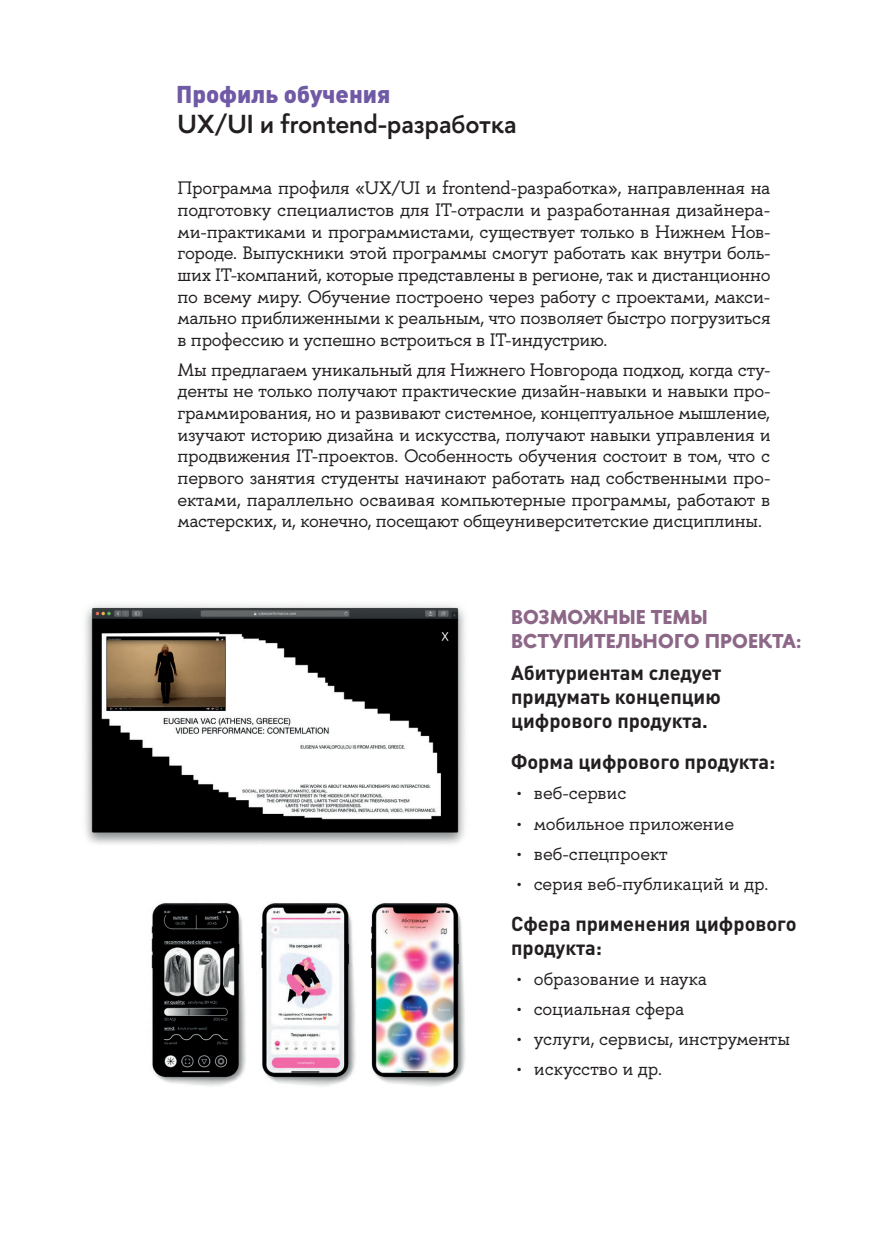
<style>
.page{position:relative;width:896px;height:1248px;background:#fff}
.page>*{position:absolute;margin:0;border:0;box-sizing:border-box;transform-origin:0 0}
.t1{font:600 26px "HSE Sans";color:#231f20}
.t2{font:900 24px "DIN Pro";color:#7059a5}
.t3{font:700 20px/24px "DIN Pro";color:#231f20;text-align:justify}
.t4{font:700 20px/24px "HSE Sans";color:#8d6787}
.t5{font:18px/21.6px "HSE Slab";letter-spacing:-.01em;color:#231f20;text-align:justify}
</style>
<div class="page">
<img style="left:151px;top:903px;width:315px;height:184px">
<img style="left:85px;top:604px;width:380px;height:240px">
<h2 class="t2" style="left:176px;top:74px;width:216px">Профиль обучения</h2>
<h1 class="t1" style="left:177px;top:107px;width:341px">UX/UI и frontend-разработка</h1>
<p class="t5" style="left:177px;top:178px;width:594px">Программа профиля «UX/UI и frontend-разработка», направленная на подготовку специалистов для IT-отрасли и разработанная дизайнера&shy;ми-практиками и программистами, существует только в Нижнем Нов&shy;городе. Выпускники этой программы смогут работать как внутри боль&shy;ших IT-компаний, которые представлены в регионе, так и дистанционно по всему миру. Обучение построено через работу с проектами, макси&shy;мально приближенными к реальным, что позволяет быстро погрузиться в профессию и успешно встроиться в IT-индустрию.</p>
<p class="t5" style="left:177px;top:359px;width:594px">Мы предлагаем уникальный для Нижнего Новгорода подход, когда сту&shy;денты не только получают практические дизайн-навыки и навыки про&shy;граммирования, но и развивают системное, концептуальное мышление, изучают историю дизайна и искусства, получают навыки управления и продвижения IT-проектов. Особенность обучения состоит в том, что с первого занятия студенты начинают работать над собственными про&shy;ектами, параллельно осваивая компьютерные программы, работают в мастерских, и, конечно, посещают общеуниверситетские дисциплины.</p>
<p class="t4" style="left:511px;top:604px;width:292px">ВОЗМОЖНЫЕ ТЕМЫ<br>ВСТУПИТЕЛЬНОГО ПРОЕКТА:</p>
<p class="t3" style="left:511px;top:658px;width:212px">Абитуриентам следует придумать концепцию цифрового продукта.</p>
<p class="t3" style="left:511px;top:747px;width:266px">Форма цифрового продукта:</p>
<p class="t5" style="left:517px;top:782px;width:111px">• веб-сервис</p>
<p class="t5" style="left:517px;top:812px;width:219px">• мобильное приложение</p>
<p class="t5" style="left:517px;top:842px;width:152px">• веб-спецпроект</p>
<p class="t5" style="left:517px;top:872px;width:253px">• серия веб-публикаций и др.</p>
<p class="t3" style="left:511px;top:909px;width:287px">Сфера применения цифрового продукта:</p>
<p class="t5" style="left:517px;top:968px;width:192px">• образование и наука</p>
<p class="t5" style="left:517px;top:998px;width:169px">• социальная сфера</p>
<p class="t5" style="left:517px;top:1028px;width:275px">• услуги, сервисы, инструменты</p>
<p class="t5" style="left:517px;top:1058px;width:147px">• искусство и др.</p>
</div>
